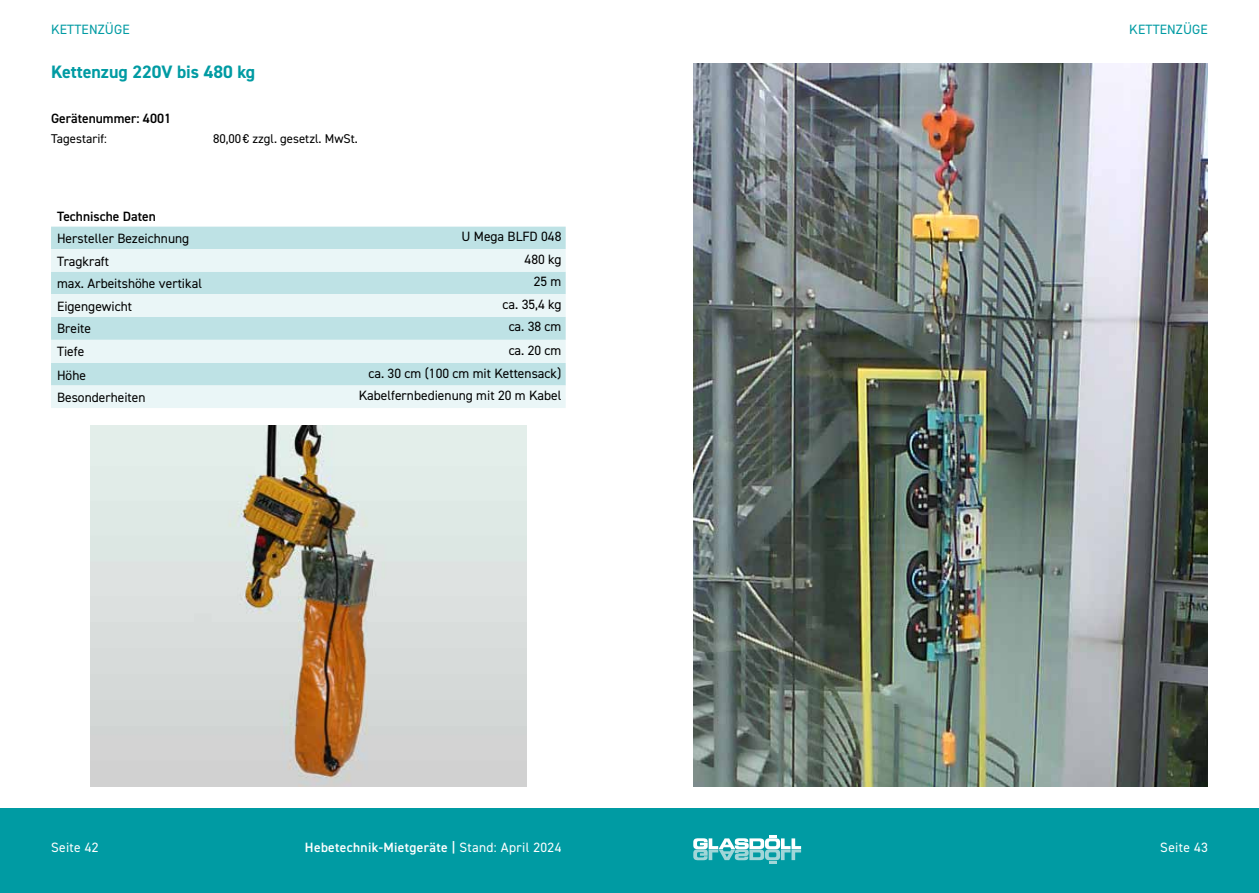
<style>
.page{position:relative;width:1259px;height:893px;background:#fff}
.page>*{position:absolute;margin:0;border:0;box-sizing:border-box;transform-origin:0 0}
.t1{font:700 18px "DIN2014";color:#009ba3}
.t2{font:13.5px "DIN2014";color:#000}
.t3{font:600 13.5px "DIN2014";letter-spacing:.025em;color:#fff}
.t4{font:600 13.5px "DIN2014";color:#000}
.t5{font:13.5px "DIN2014";letter-spacing:.01em;color:#009ba3}
.t6{font:13.5px "DIN2014";letter-spacing:.025em;color:#fff}
.t7{font:12.75px "DIN2014";color:#000}
.s1{font-weight:400}
</style>
<div class="page">
<div style="left:0;top:808px;width:1259px;height:85px;background:#009ba3"></div>
<div style="left:51px;top:227px;width:515px;height:22px;background:#bee2e5"></div>
<svg style="left:51px;top:249px;width:515px;height:159px;background:#d7edef"></svg>
<img style="left:693px;top:64px;width:515px;height:723px">
<img style="left:91px;top:425px;width:435px;height:362px">
<svg style="left:693px;top:835px;width:108px;height:28px"></svg>
<p class="t5" style="left:51px;top:21px;width:80px">KETTENZÜGE</p>
<h1 class="t1" style="left:51px;top:60px;width:206px">Kettenzug 220V bis 480 kg</h1>
<p class="t4" style="left:51px;top:109px;width:122px">Gerätenummer: 4001</p>
<p class="t7" style="left:51px;top:130px;width:57px">Tagestarif:</p>
<p class="t7" style="left:213px;top:130px;width:146px">80,00 € zzgl. gesetzl. MwSt.</p>
<p class="t4" style="left:57px;top:207px;width:100px">Technische Daten</p>
<p class="t2" style="left:57px;top:230px;width:134px">Hersteller Bezeichnung</p>
<p class="t2" style="left:461px;top:228px;width:101px">U Mega BLFD 048</p>
<p class="t2" style="left:57px;top:253px;width:54px">Tragkraft</p>
<p class="t2" style="left:524px;top:251px;width:38px">480 kg</p>
<p class="t2" style="left:57px;top:275px;width:146px">max. Arbeitshöhe vertikal</p>
<p class="t2" style="left:534px;top:273px;width:29px">25 m</p>
<p class="t2" style="left:57px;top:298px;width:77px">Eigengewicht</p>
<p class="t2" style="left:502px;top:296px;width:60px">ca. 35,4 kg</p>
<p class="t2" style="left:57px;top:320px;width:36px">Breite</p>
<p class="t2" style="left:509px;top:318px;width:54px">ca. 38 cm</p>
<p class="t2" style="left:57px;top:343px;width:29px">Tiefe</p>
<p class="t2" style="left:509px;top:342px;width:54px">ca. 20 cm</p>
<p class="t2" style="left:57px;top:366px;width:30px">Höhe</p>
<p class="t2" style="left:368px;top:365px;width:194px">ca. 30 cm (100 cm mit Kettensack)</p>
<p class="t2" style="left:57px;top:389px;width:90px">Besonderheiten</p>
<p class="t2" style="left:359px;top:387px;width:204px">Kabelfernbedienung mit 20 m Kabel</p>
<p class="t5" style="left:1129px;top:21px;width:80px">KETTENZÜGE</p>
<p class="t6" style="left:51px;top:839px;width:49px">Seite 42</p>
<p class="t3" style="left:305px;top:839px;width:258px">Hebetechnik-Mietgeräte | <span class="s1">Stand: April 2024</span></p>
<p class="t6" style="left:1160px;top:839px;width:49px">Seite 43</p>
</div>
